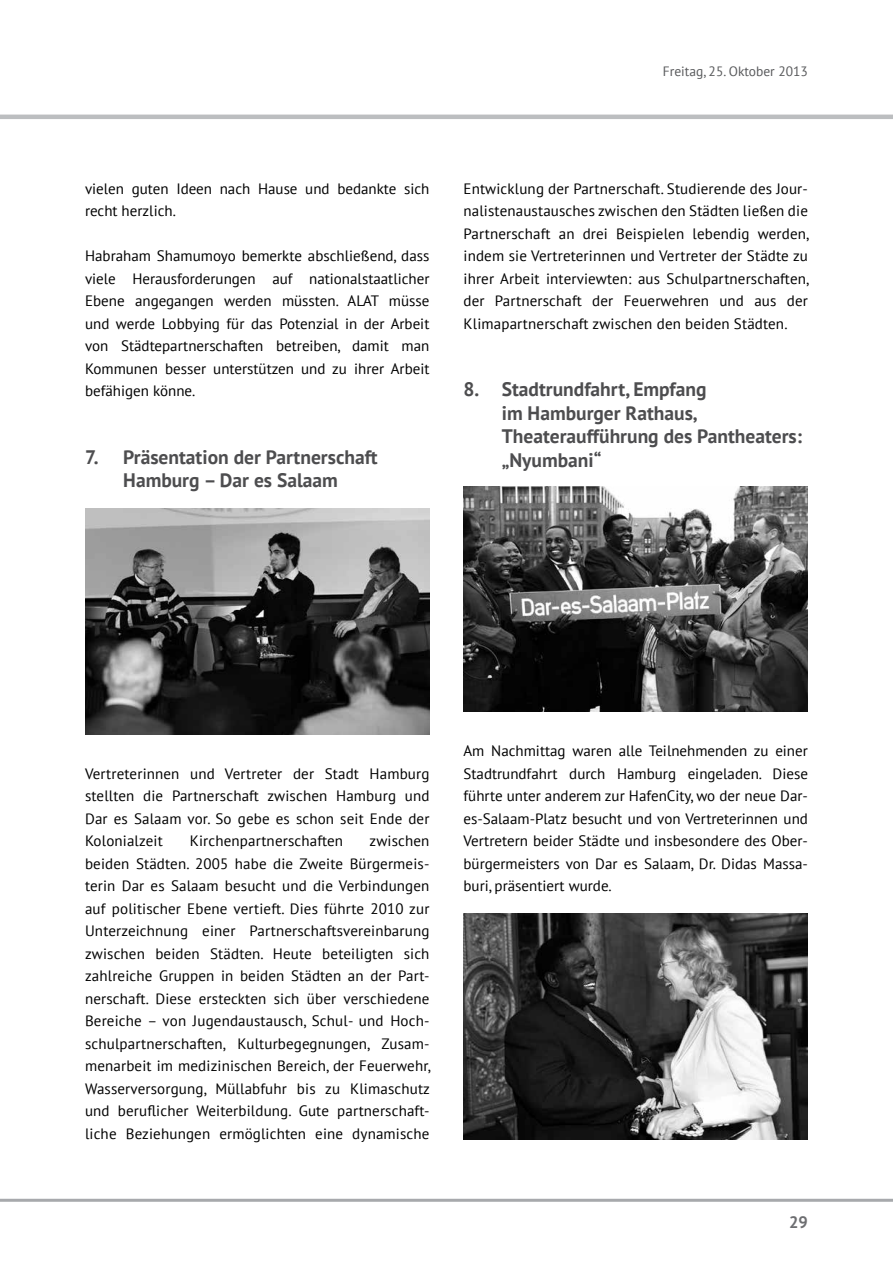
<style>
.page{position:relative;width:893px;height:1263px;background:#fff}
.page>*{position:absolute;margin:0;border:0;box-sizing:border-box;transform-origin:0 0}
.t1{font:700 19.5px/23.4px "PT Sans";color:#4d4d4f;text-align:center}
.t2{font:700 16.5px "PT Sans";color:#6d6e71}
.t3{font:15px/22.5px "PT Sans";letter-spacing:.005em;color:#000;text-align:justify}
.t4{font:13.5px "PT Sans";color:#58595b}
</style>
<div class="page">
<hr style="left:0;top:1199px;width:893px;height:3px;background:#a7a9ac">
<hr style="left:0;top:115px;width:893px;height:4px;background:#bcbec0">
<img style="left:85px;top:509px;width:344px;height:225px">
<img style="left:463px;top:487px;width:345px;height:225px">
<img style="left:463px;top:914px;width:345px;height:225px">
<p class="t4" style="left:663px;top:63px;width:147px">Freitag, 25. Oktober 2013</p>
<p class="t3" style="left:85px;top:177px;width:346px">vielen guten Ideen nach Hause und bedankte sich recht herzlich.</p>
<p class="t3" style="left:85px;top:244px;width:346px">Habraham Shamumoyo bemerkte abschließend, dass viele Herausforderungen auf nationalstaatlicher Ebene angegangen werden müssten. ALAT müsse und werde Lobbying für das Potenzial in der Arbeit von Städtepartnerschaften betreiben, damit man Kommunen besser unterstützen und zu ihrer Arbeit befähigen könne.</p>
<h2 class="t1" style="left:85px;top:445px;width:294px">7. Präsentation der Partnerschaft<br>Hamburg – Dar es Salaam</h2>
<p class="t3" style="left:463px;top:177px;width:347px">Entwicklung der Partnerschaft. Studierende des Jour&shy;nalistenaustausches zwischen den Städten ließen die Partnerschaft an drei Beispielen lebendig werden, indem sie Vertreterinnen und Vertreter der Städte zu ihrer Arbeit interviewten: aus Schulpartnerschaften, der Partnerschaft der Feuerwehren und aus der Klimapartnerschaft zwischen den beiden Städten.</p>
<h2 class="t1" style="left:502px;top:377px;width:302px;text-align:left;text-indent:-38px">8. Stadtrundfahrt, Empfang<br>im Hamburger Rathaus,<br>Theateraufführung des Pantheaters: „Nyumbani“</h2>
<p class="t3" style="left:85px;top:762px;width:346px">Vertreterinnen und Vertreter der Stadt Hamburg stellten die Partnerschaft zwischen Hamburg und Dar es Salaam vor. So gebe es schon seit Ende der Kolonialzeit</p>
<p class="t3" style="left:85px;top:829px;width:347px;text-indent:284px">zwischen beiden Städten. 2005 habe die Zweite Bürgermeis&shy;terin Dar es Salaam besucht und die Verbindungen auf politischer Ebene vertieft. Dies führte 2010 zur Unterzeichnung einer Partnerschaftsvereinbarung zwischen beiden Städten. Heute beteiligten sich zahlreiche Gruppen in beiden Städten an der Part&shy;nerschaft. Diese ersteckten sich über verschiedene Bereiche – von Jugendaustausch, Schul- und Hoch&shy;schulpartnerschaften, Kulturbegegnungen, Zusam&shy;menarbeit im medizinischen Bereich, der Feuerwehr, Wasserversorgung, Müllabfuhr bis zu Klimaschutz und beruflicher Weiterbildung. Gute partnerschaft&shy;liche Beziehungen ermöglichten eine dynamische</p>
<p class="t3" style="left:190px;top:829px;width:155px">Kirchenpartnerschaften</p>
<p class="t3" style="left:463px;top:739px;width:346px">Am Nachmittag waren alle Teilnehmenden zu einer Stadtrundfahrt durch Hamburg eingeladen. Diese führte unter anderem zur HafenCity, wo der neue Dar&shy;es-Salaam-Platz besucht und von Vertreterinnen und Vertretern beider Städte und insbesondere des Ober&shy;bürgermeisters von Dar es Salaam, Dr. Didas Massa&shy;buri, präsentiert wurde.</p>
<p class="t2" style="left:789px;top:1211px;width:20px">29</p>
</div>
